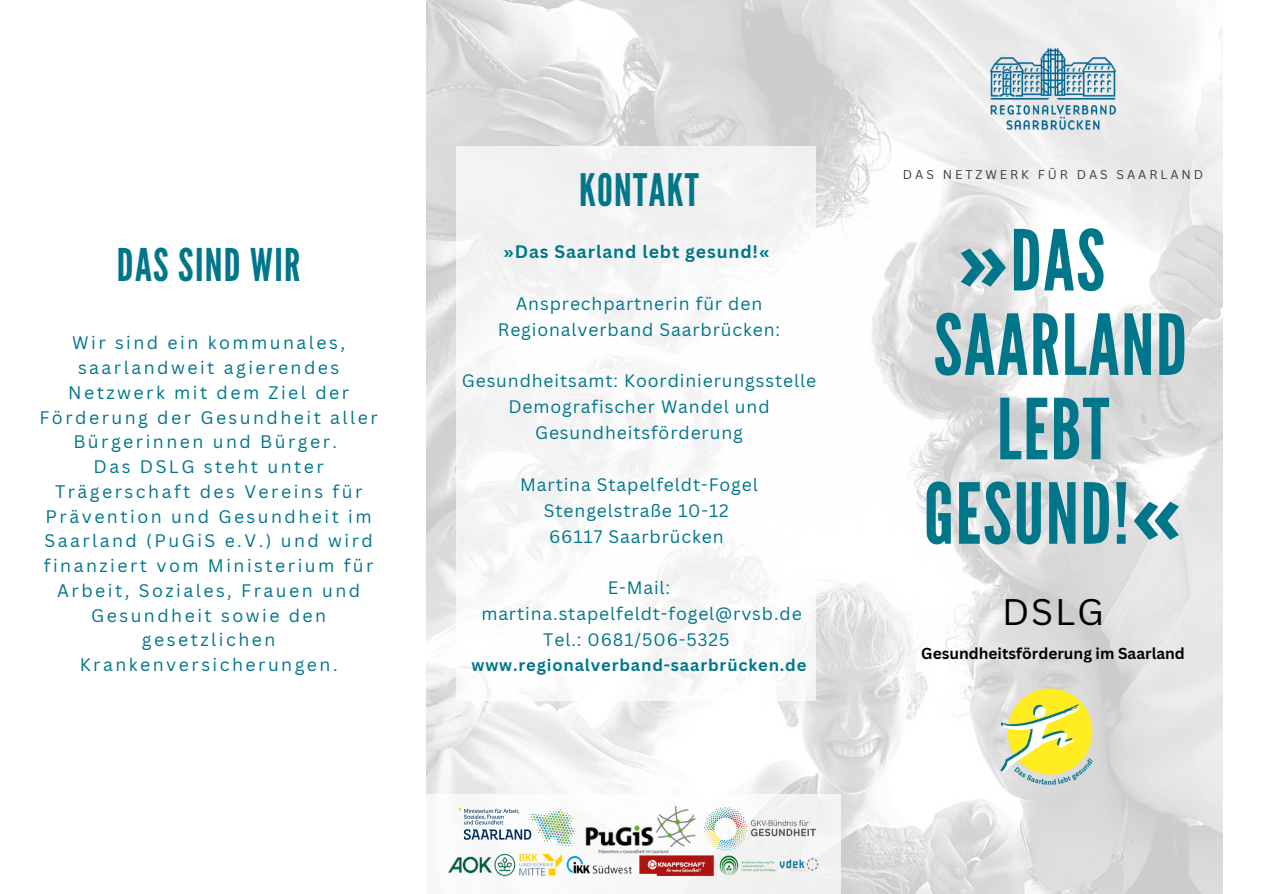
<style>
.page{position:relative;width:1263px;height:894px;background:#fff}
.page>*{position:absolute;margin:0;border:0;box-sizing:border-box;transform-origin:0 0}
.t1{font:83.7px/84.3px "League Gothic";letter-spacing:.02em;color:#00768a;text-align:center}
.t2{font:45px "League Gothic";letter-spacing:.03em;color:#00768a}
.t3{font:44.7px "League Gothic";letter-spacing:.03em;color:#00768a}
.t4{font:36px "Canva Sans";color:#000}
.t5{font:17.7px/24.8px "Canva Sans";letter-spacing:.14em;color:#00768a;text-align:center}
.t6{font:17.55px/25.8px "Canva Sans";letter-spacing:.05em;color:#00768a;text-align:center}
.t7{font:700 17.55px "Canva Sans";letter-spacing:.05em;color:#00768a}
.t8{font:700 16.5px "Canva Sans";letter-spacing:.05em;color:#00768a}
.t9{font:700 15.45px "Canva Sans";color:#000}
.t10{font:12.3px "Canva Sans";letter-spacing:.235em;color:#384048}
.s1{font-family:"Noto Sans";font-weight:700}
</style>
<div class="page">
<img style="left:427px;top:0;width:795px;height:893px">
<div style="left:456px;top:146px;width:360px;height:554px;background:#fff"></div>
<div style="left:422px;top:794px;width:419px;height:99px;background:#f8f8f8"></div>
<img style="left:969px;top:688px;width:168px;height:96px">
<svg style="left:459px;top:808px;width:117px;height:38px"></svg>
<img style="left:585px;top:805px;width:111px;height:46px">
<img style="left:704px;top:807px;width:111px;height:43px">
<img style="left:448px;top:851px;width:371px;height:26px">
<img style="left:978px;top:37px;width:150px;height:104px">
<h2 class="t2" style="left:117px;top:239px;width:185px">DAS SIND WIR</h2>
<p class="t5" style="left:39px;top:330px;width:340px">Wir sind ein kommunales, saarlandweit agierendes<br>Netzwerk mit dem Ziel der<br>Förderung der Gesundheit aller<br>Bürgerinnen und Bürger.<br>Das DSLG steht unter<br>Trägerschaft des Vereins für<br>Prävention und Gesundheit im<br>Saarland (PuGiS e.V.) und wird finanziert vom Ministerium für<br>Arbeit, Soziales, Frauen und<br>Gesundheit sowie den gesetzlichen<br>Krankenversicherungen.</p>
<h3 class="t3" style="left:579px;top:164px;width:121px">KONTAKT</h3>
<p class="t7" style="left:503px;top:239px;width:268px">»Das Saarland lebt gesund!«</p>
<p class="t6" style="left:498px;top:290px;width:284px">Ansprechpartnerin für den<br>Regionalverband Saarbrücken:</p>
<p class="t6" style="left:462px;top:367px;width:356px">Gesundheitsamt: Koordinierungsstelle<br>Demografischer Wandel und<br>Gesundheitsförderung</p>
<p class="t6" style="left:520px;top:471px;width:239px">Martina Stapelfeldt-Fogel<br>Stengelstraße 10-12<br>66117 Saarbrücken</p>
<p class="t6" style="left:481px;top:574px;width:322px">E-Mail: martina.stapelfeldt-fogel@rvsb.de<br>Tel.: 0681/506-5325</p>
<p class="t8" style="left:472px;top:653px;width:336px">www.regionalverband-saarbrücken.de</p>
<p class="t10" style="left:903px;top:166px;width:302px">DAS NETZWERK FÜR DAS SAARLAND</p>
<h1 class="t1" style="left:924px;top:220px;width:265px"><span class="s1">»</span>DAS<br>SAARLAND<br>LEBT<br>GESUND!<span class="s1">«</span></h1>
<h3 class="t4" style="left:1002px;top:586px;width:103px">DSLG</h3>
<p class="t9" style="left:921px;top:641px;width:265px">Gesundheitsförderung im Saarland</p>
</div>
